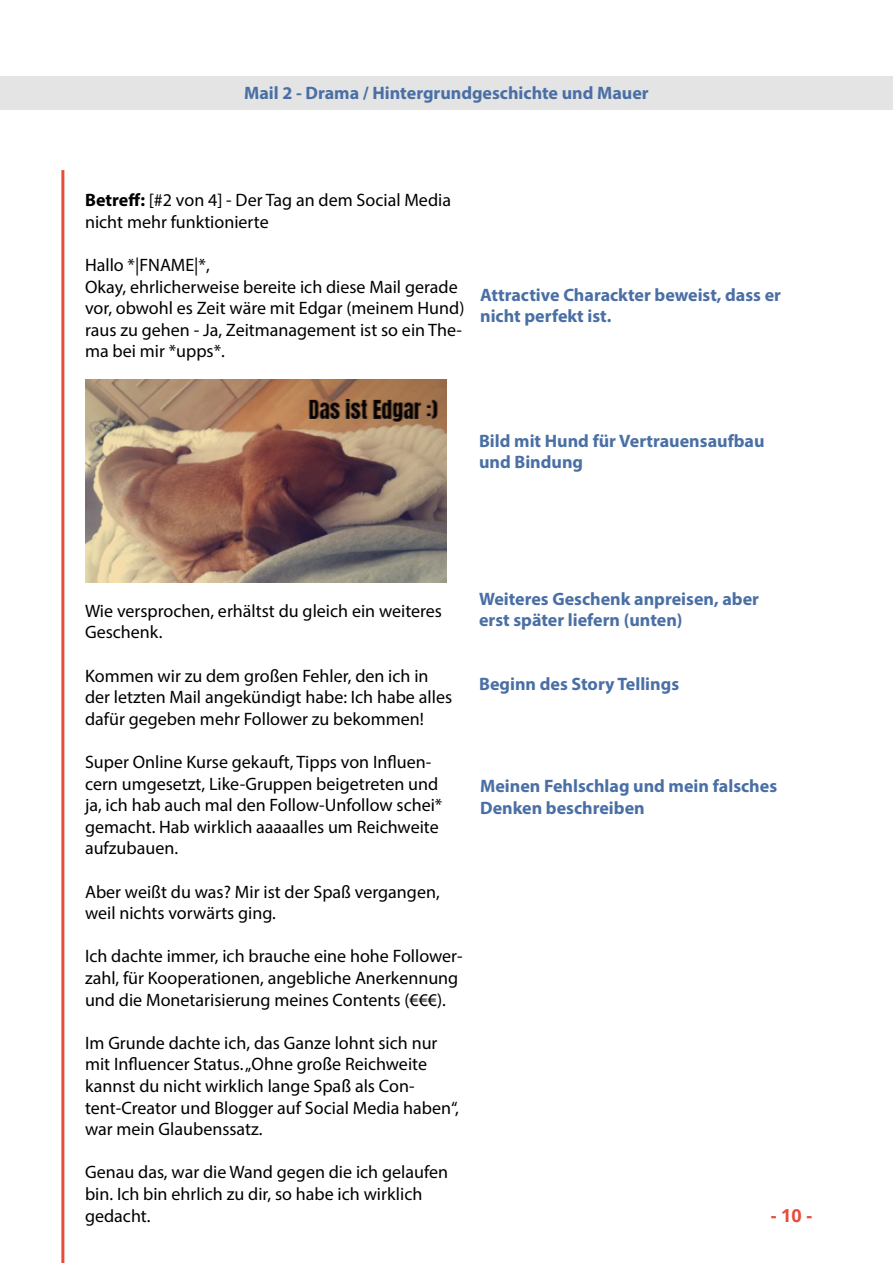
<style>
.page{position:relative;width:893px;height:1263px;background:#fff}
.page>*{position:absolute;margin:0;border:0;box-sizing:border-box;transform-origin:0 0}
.t1{font:18px/21.6px "Myriad Pro";color:#000}
.t2{font:700 18px/21.6px "Myriad Pro";color:#4a6fa5}
.t3{font:700 18px "Open Sans";color:#e74c3c}
.s1{font-weight:700}
</style>
<div class="page">
<div style="left:0;top:76px;width:893px;height:33px;background:#e4e4e4"></div>
<img style="left:85px;top:379px;width:361px;height:203px">
<hr style="left:61px;top:170px;width:3px;height:1093px;background:#e74c3c">
<p class="t2" style="left:244px;top:81px;width:406px">Mail 2 - Drama / Hintergrundgeschichte und Mauer</p>
<p class="t1" style="left:85px;top:189px;width:367px"><span class="s1">Betreff:</span> [#2 von 4] - Der Tag an dem Social Media nicht mehr funktionierte</p>
<p class="t1" style="left:85px;top:254px;width:381px">Hallo *|FNAME|*,<br>Okay, ehrlicherweise bereite ich diese Mail gerade vor, obwohl es Zeit wäre mit Edgar (meinem Hund) raus zu gehen - Ja, Zeitmanagement ist so ein The&shy;ma bei mir *upps*.</p>
<p class="t2" style="left:480px;top:283px;width:302px">Attractive Charackter beweist, dass er nicht perfekt ist.</p>
<p class="t2" style="left:479px;top:429px;width:287px">Bild mit Hund für Vertrauensaufbau und Bindung</p>
<p class="t1" style="left:85px;top:599px;width:359px">Wie versprochen, erhältst du gleich ein weiteres<br>Geschenk.</p>
<p class="t1" style="left:85px;top:664px;width:369px">Kommen wir zu dem großen Fehler, den ich in der letzten Mail angekündigt habe: Ich habe alles dafür gegeben mehr Follower zu bekommen!</p>
<p class="t1" style="left:85px;top:751px;width:359px">Super Online Kurse gekauft, Tipps von Influen&shy;cern umgesetzt, Like-Gruppen beigetreten und ja, ich hab auch mal den Follow-Unfollow schei* gemacht. Hab wirklich aaaaalles um Reichweite aufzubauen.</p>
<p class="t1" style="left:85px;top:880px;width:356px">Aber weißt du was? Mir ist der Spaß vergangen, weil nichts vorwärts ging.</p>
<p class="t1" style="left:85px;top:945px;width:379px">Ich dachte immer, ich brauche eine hohe Follower&shy;zahl, für Kooperationen, angebliche Anerkennung und die Monetarisierung meines Contents (€€€).</p>
<p class="t1" style="left:85px;top:1031px;width:375px">Im Grunde dachte ich, das Ganze lohnt sich nur mit Influencer Status. „Ohne große Reichweite kannst du nicht wirklich lange Spaß als Con&shy;tent-Creator und Blogger auf Social Media haben“, war mein Glaubenssatz.</p>
<p class="t1" style="left:85px;top:1161px;width:365px">Genau das, war die Wand gegen die ich gelaufen bin. Ich bin ehrlich zu dir, so habe ich wirklich gedacht.</p>
<p class="t2" style="left:479px;top:587px;width:281px">Weiteres Geschenk anpreisen, aber erst später liefern (unten)</p>
<p class="t2" style="left:479px;top:673px;width:202px">Beginn des Story Tellings</p>
<p class="t2" style="left:480px;top:775px;width:298px">Meinen Fehlschlag und mein falsches<br>Denken beschreiben</p>
<p class="t3" style="left:771px;top:1203px;width:43px">- 10 -</p>
</div>
